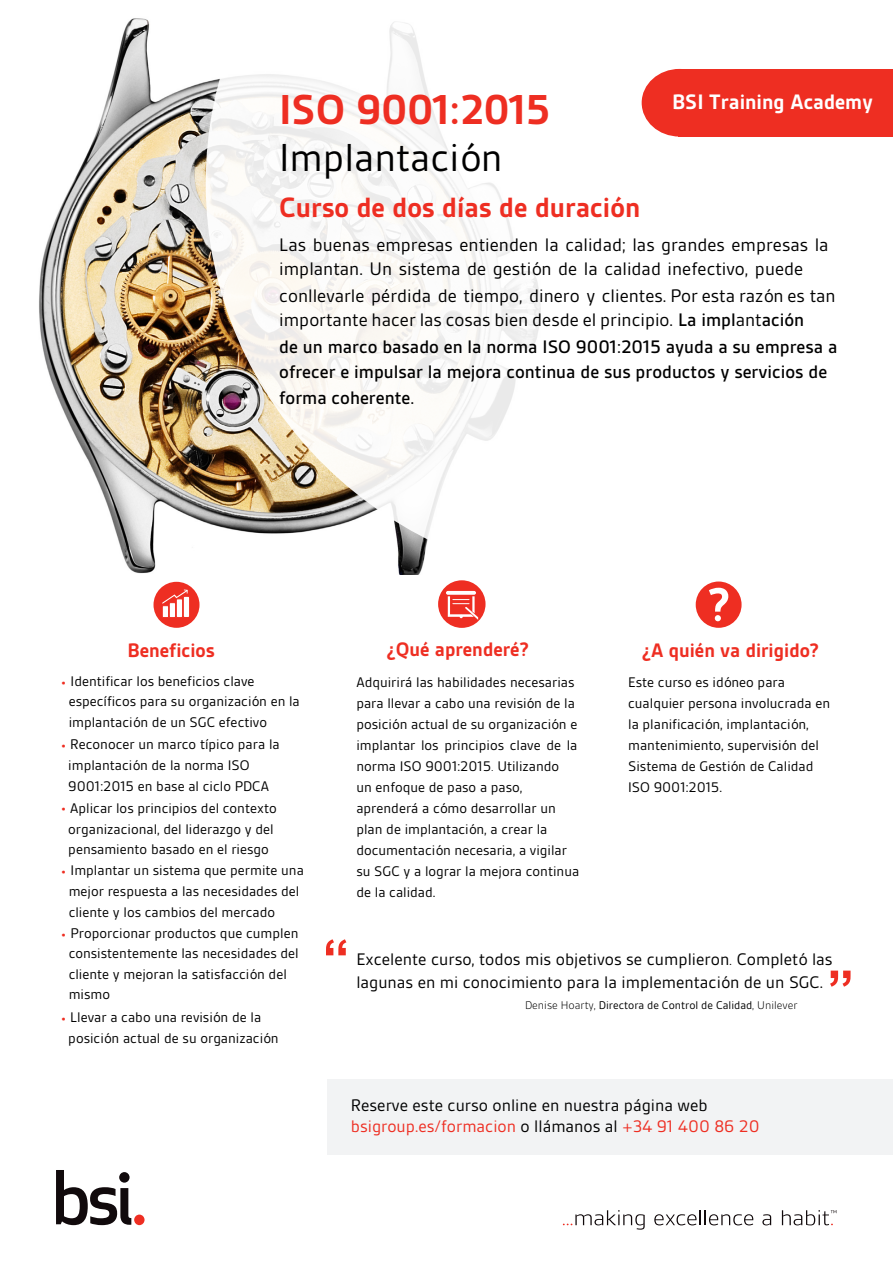
<style>
.page{position:relative;width:893px;height:1263px;background:#fff}
.page>*{position:absolute;margin:0;border:0;box-sizing:border-box;transform-origin:0 0}
.t1{font:700 54px "Arial";color:#ee2e22}
.t2{font:700 45px "BSI Gesta";color:#ee2e22}
.t3{font:42px "BSI Gesta";color:#000}
.t4{font:700 30px "BSI Gesta";color:#ee2e22}
.t5{font:700 22.5px "BSI Gesta";color:#fff}
.t6{font:700 21px "BSI Gesta";color:#ee2e22}
.t7{font:19.5px/24.6px "BSI Gesta";color:#000}
.t8{font:500 19.5px/25.5px "BSI Gesta";color:#000}
.t9{font:18px/20.7px "BSI Gesta";color:#000}
.t10{font:15px/20.7px "BSI Gesta";color:#000}
.t11{font:300 15px "BSI Gesta";color:#ee2e22}
.t12{font:12px "BSI Gesta";color:#000}
.s1{font-weight:500}
.s2{font-weight:300;color:#ee2e22}
.s3{font-weight:300}
.s4{color:#ee2e22}
</style>
<div class="page">
<img style="left:39px;top:18px;width:167px;height:556px">
<svg style="left:206px;top:22px;width:503px;height:562px"></svg>
<svg style="left:56px;top:1170px;width:75px;height:55px"></svg>
<div style="left:134px;top:1214px;width:11px;height:11px;background:#ee2e22;border-radius:50%"></div>
<svg style="left:563px;top:1210px;width:82px;height:19px"></svg>
<svg style="left:654px;top:1210px;width:99px;height:15px"></svg>
<svg style="left:762px;top:1214px;width:9px;height:11px"></svg>
<svg style="left:782px;top:1210px;width:54px;height:15px"></svg>
<div style="left:696px;top:581px;width:46px;height:47px;background:#ee2e22;border-radius:50%"></div>
<svg style="left:709px;top:588px;width:19px;height:33px"></svg>
<div style="left:327px;top:1079px;width:566px;height:75px;background:#f2f3f4"></div>
<div style="left:154px;top:582px;width:46px;height:46px;background:#ee2e22;border-radius:50%"></div>
<div style="left:169px;top:603px;width:7px;height:15px;background:#fff"></div>
<div style="left:169px;top:602px;width:7px;height:16px;border:1px solid #ee2e22"></div>
<div style="left:176px;top:599px;width:7px;height:19px;background:#fff"></div>
<div style="left:176px;top:599px;width:7px;height:19px;border:1px solid #ee2e22"></div>
<div style="left:183px;top:596px;width:7px;height:21px;background:#fff"></div>
<div style="left:183px;top:596px;width:7px;height:22px;border:1px solid #ee2e22"></div>
<div style="left:162px;top:606px;width:7px;height:12px;background:#fff"></div>
<div style="left:162px;top:605px;width:7px;height:13px;border:1px solid #ee2e22"></div>
<svg style="left:162px;top:589px;width:26px;height:15px"></svg>
<div style="left:438px;top:580px;width:47px;height:48px;background:#ee2e22;border-radius:50%"></div>
<svg style="left:446px;top:591px;width:30px;height:4px"></svg>
<svg style="left:448px;top:596px;width:30px;height:24px"></svg>
<div style="left:679px;top:69px;width:214px;height:68px;background:#ee2e22"></div>
<div style="left:642px;top:69px;width:75px;height:68px;background:#ee2e22;border-radius:50%"></div>
<p class="t2" style="left:279px;top:86px;width:273px">ISO 9001:2015</p>
<p class="t3" style="left:279px;top:136px;width:225px">Implantación</p>
<p class="t4" style="left:279px;top:192px;width:363px">Curso de dos días de duración</p>
<p class="t5" style="left:672px;top:90px;width:203px">BSI Training Academy</p>
<p class="t7" style="left:279px;top:232px;width:551px">Las buenas empresas entienden la calidad; las grandes empresas la implantan. Un sistema de gestión de la calidad inefectivo, puede</p>
<p class="t7" style="left:279px;top:283px;width:558px">conllevarle pérdida de tiempo, dinero y clientes. Por esta razón es tan importante hacer las cosas bien desde el principio. <span class="s1">La impl</span>ant<span class="s1">ación</span></p>
<p class="t8" style="left:279px;top:334px;width:560px">de un marco basado en la norma ISO 9001:2015 ayuda a su empresa a ofrecer e impulsar la mejora continua de sus productos y servicios de forma coherente.</p>
<p class="t6" style="left:127px;top:639px;width:89px">Beneficios</p>
<p class="t6" style="left:386px;top:639px;width:144px">¿Qué aprenderé?</p>
<p class="t6" style="left:641px;top:639px;width:179px">¿A quién va dirigido?</p>
<p class="t11" style="left:61px;top:675px;width:7px">•</p>
<p class="t10" style="left:69px;top:671px;width:233px;line-height:20.2px">Identificar los beneficios clave específicos para su organización en la implantación de un SGC efectivo</p>
<p class="t10" style="left:61px;top:734px;width:220px"><span class="s2">•</span> Reconocer un marco típico para la</p>
<p class="t10" style="left:68px;top:754px;width:202px">implantación de la norma ISO<br>9001:2015 en base al ciclo PDCA</p>
<p class="t10" style="left:61px;top:798px;width:217px"><span class="s2">•</span> Aplicar los principios del contexto</p>
<p class="t10" style="left:68px;top:818px;width:207px">organizacional, del liderazgo y del pensamiento basado en el riesgo</p>
<p class="t10" style="left:61px;top:860px;width:244px"><span class="s2">•</span> Implantar un sistema que permite una</p>
<p class="t10" style="left:69px;top:880px;width:232px">mejor respuesta a las necesidades del cliente y los cambios del mercado</p>
<p class="t11" style="left:61px;top:927px;width:7px">•</p>
<p class="t10" style="left:69px;top:923px;width:232px">Proporcionar productos que cumplen consistentemente las necesidades del cliente y mejoran la satisfacción del mismo</p>
<p class="t10" style="left:61px;top:1007px;width:202px"><span class="s2">•</span> Llevar a cabo una revisión de la</p>
<p class="t10" style="left:68px;top:1027px;width:212px">posición actual de su organización</p>
<p class="t10" style="left:356px;top:672px;width:223px">Adquirirá las habilidades necesarias para llevar a cabo una revisión de la posición actual de su organización e implantar los principios clave de la</p>
<p class="t10" style="left:356px;top:756px;width:204px">norma ISO 9001:2015<span class="s3">.</span> Utilizando un enfoque de paso a paso, aprenderá a cómo desarrollar un plan de implantación, a crear la</p>
<p class="t10" style="left:356px;top:840px;width:224px">documentación necesaria, a vigilar su SGC y a lograr la mejora continua de la calidad.</p>
<p class="t10" style="left:628px;top:672px;width:203px">Este curso es idóneo para cualquier persona involucrada en la planificación, implantación,</p>
<p class="t10" style="left:628px;top:735px;width:192px">mantenimiento, supervisión del<br>Sistema de Gestión de Calidad<br>ISO 9001:2015.</p>
<p class="t1" style="left:322px;top:923px;width:28px">“</p>
<p class="t9" style="left:356px;top:949px;width:478px">Excelente curso, todos mis objetivos se cumplieron<span class="s3">.</span> Completó las</p>
<p class="t1" style="left:827px;top:954px;width:28px">”</p>
<p class="t9" style="left:356px;top:971px;width:468px">lagunas en mi conocimiento para la implementación de un SGC.</p>
<p class="t12" style="left:525px;top:999px;width:274px"><span class="s3">Denise Hoarty,</span> Directora de Control de Calidad<span class="s3">, Unilever</span></p>
<p class="t9" style="left:351px;top:1095px;width:410px">Reserve este curso online en nuestra página web <span class="s4">bsigroup.es/formacion</span> o llámanos al <span class="s4">+34 91 400 86 20</span></p>
</div>
